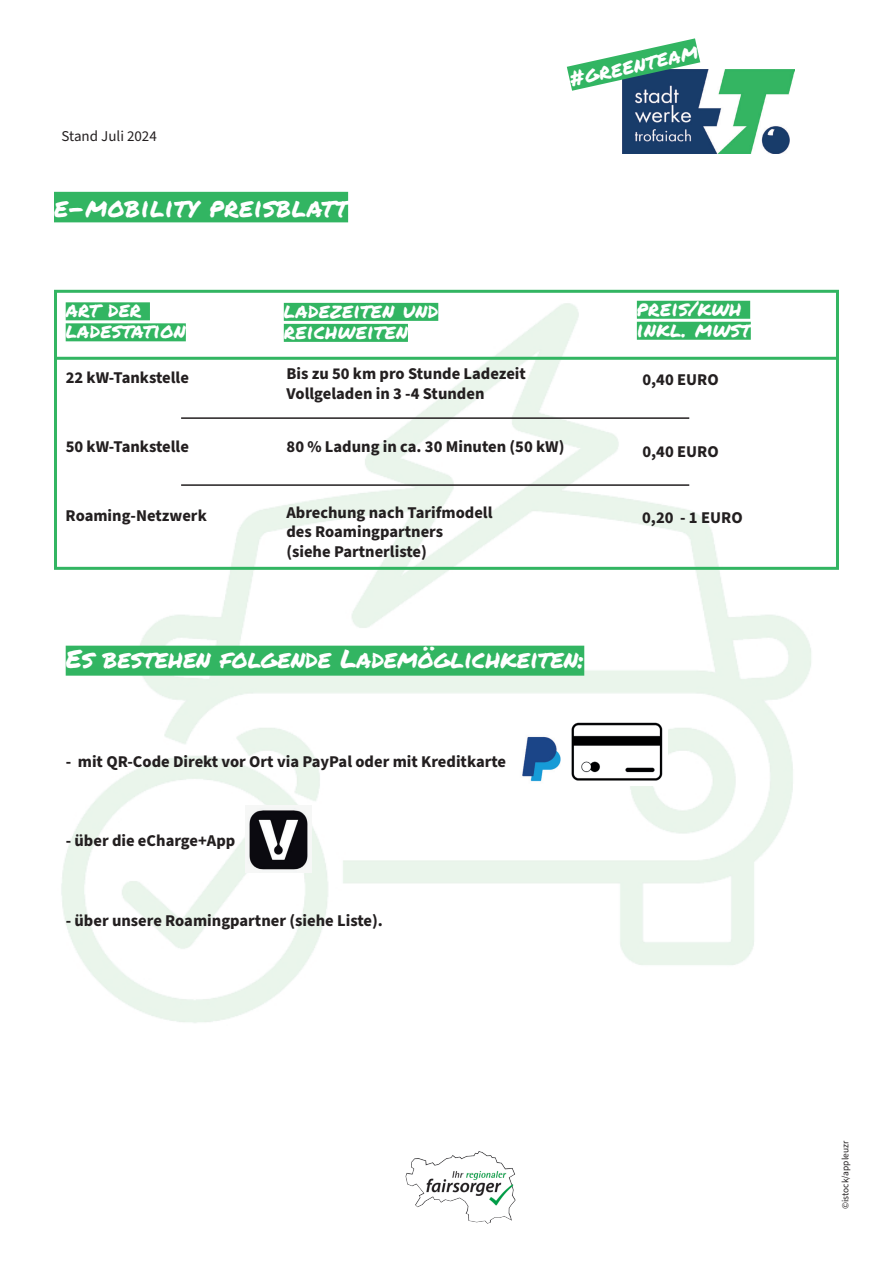
<style>
.page{position:relative;width:893px;height:1263px;background:#fff}
.page>*{position:absolute;margin:0;border:0;box-sizing:border-box;transform-origin:0 0}
.t1{font:27px "Permanent Marker";letter-spacing:.02em;color:#fff}
.t2{font:25.5px "Permanent Marker";color:#fff}
.t3{font:21.6px "Permanent Marker";color:#fff}
.t4{font:21px/21px "Permanent Marker";letter-spacing:.02em;color:#fff}
.t5{font:700 16.5px/19.8px "Source Sans Pro";color:#231f20}
.t6{font:15px "Source Sans Pro";color:#231f20}
.t7{font:9.45px "Source Sans Pro";color:#231f20}
</style>
<div class="page">
<img style="left:54px;top:153px;width:785px;height:1046px">
<div style="left:54px;top:290px;width:785px;height:280px;border:3px solid #32b562"></div>
<img style="left:410px;top:1152px;width:68px;height:21px">
<img style="left:622px;top:70px;width:172px;height:83px">
<svg style="left:567px;top:38px;width:160px;height:70px"></svg>
<div style="left:66px;top:302px;width:84px;height:18px;background:#32b562"></div>
<div style="left:66px;top:323px;width:120px;height:18px;background:#32b562"></div>
<div style="left:284px;top:303px;width:154px;height:18px;background:#32b562"></div>
<div style="left:284px;top:324px;width:124px;height:18px;background:#32b562"></div>
<div style="left:637px;top:301px;width:113px;height:18px;background:#32b562"></div>
<div style="left:637px;top:322px;width:114px;height:18px;background:#32b562"></div>
<hr style="left:181px;top:417px;width:508px;height:2px;background:#231f20">
<hr style="left:181px;top:484px;width:508px;height:2px;background:#231f20">
<hr style="left:54px;top:357px;width:785px;height:3px;background:#32b562">
<div style="left:66px;top:646px;width:518px;height:30px;background:#32b562"></div>
<img style="left:517px;top:732px;width:48px;height:52px">
<img style="left:568px;top:716px;width:99px;height:69px">
<img style="left:245px;top:806px;width:67px;height:66px">
<div style="left:54px;top:192px;width:294px;height:30px;background:#32b562"></div>
<p class="t6" style="left:62px;top:126px;width:97px">Stand Juli 2024</p>
<h1 class="t1" style="left:54px;top:187px;width:295px">e-mobility preisblatt</h1>
<h3 class="t3" style="left:566px;top:63px;width:133px;rotate:-12deg">#greenteam</h3>
<p class="t4" style="left:66px;top:298px;width:122px">art der ladestation</p>
<p class="t4" style="left:284px;top:299px;width:156px">ladezeiten und reichweiten</p>
<p class="t4" style="left:637px;top:297px;width:115px">preis/kwh inkl. mwst</p>
<p class="t5" style="left:66px;top:368px;width:125px">22 kW-Tankstelle</p>
<p class="t5" style="left:287px;top:364px;width:241px">Bis zu 50 km pro Stunde Ladezeit<br>Vollgeladen in 3 -4 Stunden</p>
<p class="t5" style="left:642px;top:370px;width:78px">0,40 EURO</p>
<p class="t5" style="left:66px;top:437px;width:125px">50 kW-Tankstelle</p>
<p class="t5" style="left:287px;top:437px;width:279px">80 % Ladung in ca. 30 Minuten (50 kW)</p>
<p class="t5" style="left:642px;top:442px;width:78px">0,40 EURO</p>
<p class="t5" style="left:66px;top:506px;width:143px">Roaming-Netzwerk</p>
<p class="t5" style="left:286px;top:503px;width:208px">Abrechung nach Tarifmodell des Roamingpartners<br>(siehe Partnerliste)</p>
<p class="t5" style="left:642px;top:508px;width:102px">0,20 - 1 EURO</p>
<h2 class="t2" style="left:66px;top:640px;width:520px">Es bestehen folgende Lademöglichkeiten:</h2>
<p class="t5" style="left:66px;top:752px;width:442px">- mit QR-Code Direkt vor Ort via PayPal oder mit Kreditkarte</p>
<p class="t5" style="left:66px;top:831px;width:171px">- über die eCharge+App</p>
<p class="t5" style="left:66px;top:911px;width:319px">- über unsere Roamingpartner (siehe Liste).</p>
<p class="t7" style="left:839px;top:1209px;width:70px;rotate:-90deg">©istock/appleuzr</p>
</div>
